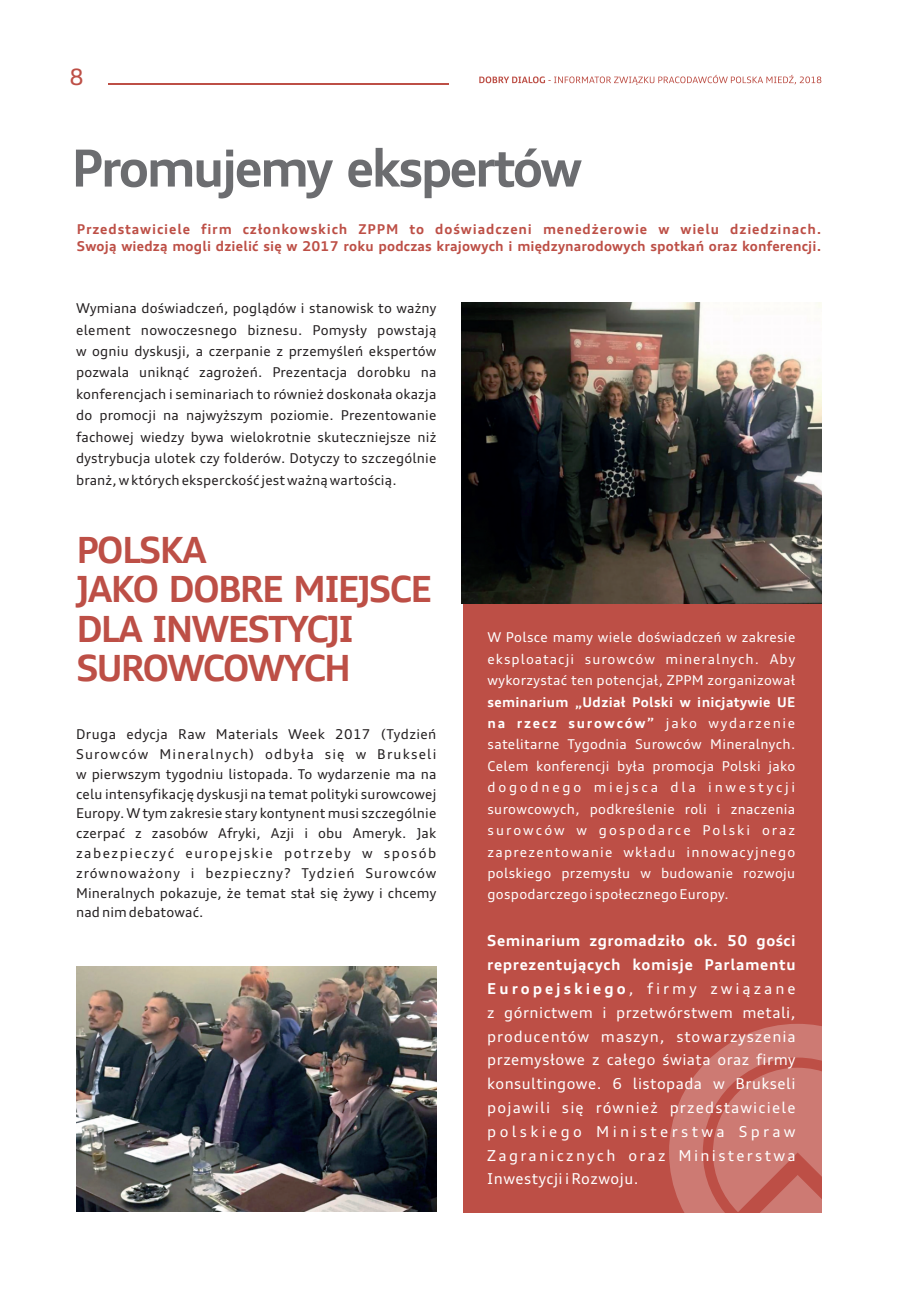
<style>
.page{position:relative;width:919px;height:1289px;background:#fff}
.page>*{position:absolute;margin:0;border:0;box-sizing:border-box;transform-origin:0 0}
.t1{font:700 51px "Audi Type";letter-spacing:-.05em;color:#6c6d70}
.t2{font:700 36px/39.6px "Audi Type";letter-spacing:-.05em;color:#bd4f46}
.t3{font:22.5px "Audi Type";color:#bd4f46}
.t4{font:15px/23.9px "Audi Type";letter-spacing:.155em;color:#fff;text-align:justify}
.t5{font:13.5px/19.8px "Audi Type";letter-spacing:.01em;color:#231f20;text-align:justify}
.t6{font:13.5px/21.5px "Audi Type";letter-spacing:.025em;color:#fff;text-align:justify}
.t7{font:700 13.5px/16.5px "Audi Type";letter-spacing:.015em;color:#bd4f46}
.s1{font-weight:700}
</style>
<div class="page">
<svg style="left:479px;top:75px;width:342px;height:10px"></svg>
<hr style="left:108px;top:83px;width:340px;height:2px;background:#bd4f46">
<div style="left:463px;top:553px;width:358px;height:659px;background:#bd4f46"></div>
<svg style="left:669px;top:1023px;width:153px;height:190px;fill:#cd7a73"></svg>
<img style="left:76px;top:967px;width:360px;height:244px">
<img style="left:462px;top:302px;width:359px;height:301px">
<h3 class="t3" style="left:70px;top:68px;width:16px">8</h3>
<h1 class="t1" style="left:71px;top:148px;width:512px">Promujemy ekspertów</h1>
<p class="t7" style="left:77px;top:222px;width:745px">Przedstawiciele firm cz³onkowskich ZPPM to doœwiadczeni mened¿erowie w wielu dziedzinach.<br>Swoj¹ wiedz¹ mogli dzieliæ siê w 2017 roku podczas krajowych i miêdzynarodowych spotkañ oraz konferencji.</p>
<p class="t5" style="left:76px;top:299px;width:362px;line-height:21.5px">Wymiana doœwiadczeñ, pogl¹dów i stanowisk to wa¿ny element nowoczesnego biznesu. Pomys³y powstaj¹ w ogniu dyskusji, a czerpanie z przemyœleñ ekspertów pozwala unikn¹æ zagro¿eñ. Prezentacja dorobku na konferencjach i seminariach to równie¿ doskona³a okazja do promocji na najwy¿szym poziomie. Prezentowanie fachowej wiedzy bywa wielokrotnie skuteczniejsze ni¿ dystrybucja ulotek czy folderów. Dotyczy to szczególnie bran¿, w których eksperckoœæ jest wa¿n¹ wartoœci¹.</p>
<h2 class="t2" style="left:76px;top:533px;width:357px">POLSKA<br>JAKO DOBRE MIEJSCE<br>DLA INWESTYCJI<br>SUROWCOWYCH</h2>
<p class="t5" style="left:76px;top:726px;width:362px">Druga edycja Raw Materials Week 2017 (Tydzieñ Surowców Mineralnych) odby³a siê w Brukseli w pierwszym tygodniu listopada. To wydarzenie ma na celu intensyfikacjê dyskusji na temat polityki surowcowej Europy. Wtym zakresie stary kontynent musi szczególnie czerpaæ z zasobów Afryki, Azji i obu Ameryk. Jak zabezpieczyæ europejskie potrzeby w sposób zrównowa¿ony i bezpieczny? Tydzieñ Surowców Mineralnych pokazuje, ¿e temat sta³ siê ¿ywy i chcemy nad nim debatowaæ.</p>
<p class="t6" style="left:487px;top:628px;width:309px">W Polsce mamy wiele doœwiadczeñ w zakresie eksploatacji surowców mineralnych. Aby wykorzystaæ ten potencja³, ZPPM zorganizowa³</p>
<p class="t6" style="left:487px;top:692px;width:309px"><span class="s1">seminarium „Udzia³ Polski w inicjatywie UE na rzecz surowców”</span> jako wydarzenie satelitarne Tygodnia Surowców Mineralnych.<br>Celem konferencji by³a promocja Polski jako dogodnego miejsca dla inwestycji surowcowych, podkreœlenie roli i znaczenia surowców w gospodarce Polski oraz zaprezentowanie wk³adu innowacyjnego polskiego przemys³u w budowanie rozwoju gospodarczego i spo³ecznego Europy.</p>
<p class="t4" style="left:487px;top:930px;width:310px"><span class="s1">Seminarium zgromadzi³o ok. 50 goœci reprezentuj¹cych komisje Parlamentu Europejskiego</span>, firmy zwi¹zane z górnictwem i przetwórstwem metali, producentów maszyn, stowarzyszenia przemys³owe z ca³ego œwiata oraz firmy konsultingowe. 6 listopada w Brukseli pojawili siê równie¿ przedstawiciele polskiego Ministerstwa Spraw Zagranicznych oraz Ministerstwa Inwestycji i Rozwoju.</p>
</div>
